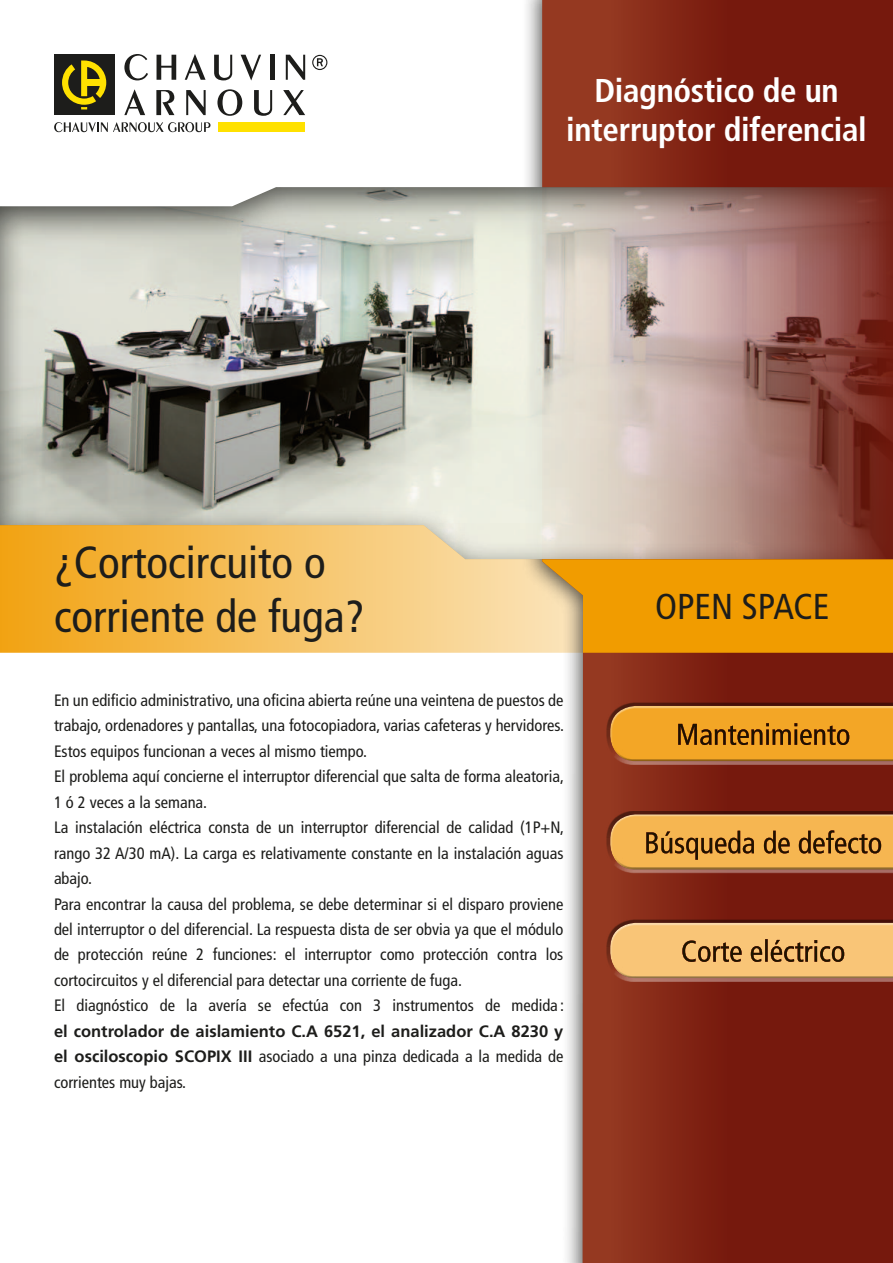
<style>
.page{position:relative;width:893px;height:1263px;background:#fff}
.page>*{position:absolute;margin:0;border:0;box-sizing:border-box;transform-origin:0 0}
.t1{font:condensed 45px/54px "Frutiger LT";color:#1d1d1b}
.t2{font:condensed 36px "Frutiger LT";color:#1d1d1b}
.t3{font:700 condensed 33px/39px "Frutiger LT";letter-spacing:-.01em;color:#fff;text-align:center}
.t4{font:condensed 16.5px/25.5px "Frutiger LT";color:#1d1d1b}
.t5{font:700 16.5px/25.5px "Frutiger LT";color:#1d1d1b;text-align:justify}
.s1{font-weight:400;font-stretch:condensed}
</style>
<div class="page">
<svg style="left:0;top:560px;width:521px;height:93px;background:#f5c05f"></svg>
<div style="left:521px;top:0;width:372px;height:1263px;background:#1d1d1b;opacity:.75"></div>
<svg style="left:542px;top:0;width:351px;height:1263px;background:#8b392b"></svg>
<div style="left:218px;top:122px;width:87px;height:10px;background:#ffe100"></div>
<div style="left:54px;top:55px;width:60px;height:60px;background:#1d1d1b"></div>
<svg style="left:62px;top:60px;width:44px;height:49px"></svg>
<svg style="left:124px;top:54px;width:24px;height:26px"></svg>
<svg style="left:157px;top:55px;width:19px;height:25px"></svg>
<svg style="left:185px;top:54px;width:21px;height:26px"></svg>
<svg style="left:214px;top:55px;width:18px;height:25px"></svg>
<svg style="left:241px;top:55px;width:20px;height:25px"></svg>
<hr style="left:270px;top:55px;width:4px;height:25px;background:#1d1d1b">
<svg style="left:286px;top:55px;width:19px;height:25px"></svg>
<svg style="left:124px;top:89px;width:21px;height:26px"></svg>
<svg style="left:156px;top:90px;width:18px;height:25px"></svg>
<svg style="left:186px;top:90px;width:20px;height:25px"></svg>
<svg style="left:217px;top:89px;width:25px;height:27px"></svg>
<svg style="left:254px;top:90px;width:18px;height:26px"></svg>
<svg style="left:283px;top:90px;width:22px;height:25px"></svg>
<svg style="left:54px;top:122px;width:156px;height:10px"></svg>
<svg style="left:312px;top:55px;width:15px;height:15px"></svg>
<svg style="left:542px;top:560px;width:351px;height:93px;background:#ee9f0f"></svg>
<div style="left:607px;top:702px;width:286px;height:49px;background:#fff;opacity:.75"></div>
<div style="left:607px;top:713px;width:286px;height:52px;background:#1d1d1b;opacity:.75"></div>
<div style="left:607px;top:811px;width:286px;height:48px;background:#fff;opacity:.75"></div>
<div style="left:607px;top:822px;width:286px;height:51px;background:#1d1d1b;opacity:.75"></div>
<div style="left:607px;top:919px;width:286px;height:49px;background:#fff;opacity:.75"></div>
<div style="left:607px;top:930px;width:286px;height:52px;background:#1d1d1b;opacity:.75"></div>
<div style="left:0;top:186px;width:893px;height:374px;background:#1d1d1b;opacity:.75"></div>
<h1 class="t1" style="left:54px;top:535px;width:312px">¿Cortocircuito o corriente de fuga?</h1>
<h3 class="t3" style="left:566px;top:71px;width:302px">Diagnóstico de un interruptor diferencial</h3>
<h2 class="t2" style="left:655px;top:586px;width:176px">OPEN SPACE</h2>
<p class="t4" style="left:54px;top:687px;width:512px">En un edificio administrativo, una oficina abierta reúne una veintena de puestos de trabajo, ordenadores y pantallas, una fotocopiadora, varias cafeteras y hervidores.<br>Estos equipos funcionan a veces al mismo tiempo.<br>El problema aquí concierne el interruptor diferencial que salta de forma aleatoria, 1 ó 2 veces a la semana.<br>La instalación eléctrica consta de un interruptor diferencial de calidad (1P+N, rango 32 A/30 mA). La carga es relativamente constante en la instalación aguas abajo.<br>Para encontrar la causa del problema, se debe determinar si el disparo proviene del interruptor o del diferencial. La respuesta dista de ser obvia ya que el módulo de protección reúne 2 funciones: el interruptor como protección contra los cortocircuitos y el diferencial para detectar una corriente de fuga.<br>El diagnóstico de la avería se efectúa con 3 instrumentos de medida :</p>
<p class="t5" style="left:54px;top:1018px;width:511px">el controlador de aislamiento C.A 6521, el analizador C.A 8230 y el osciloscopio SCOPIX III <span class="s1">asociado a una pinza dedicada a la medida de corrientes muy bajas.</span></p>
</div>
